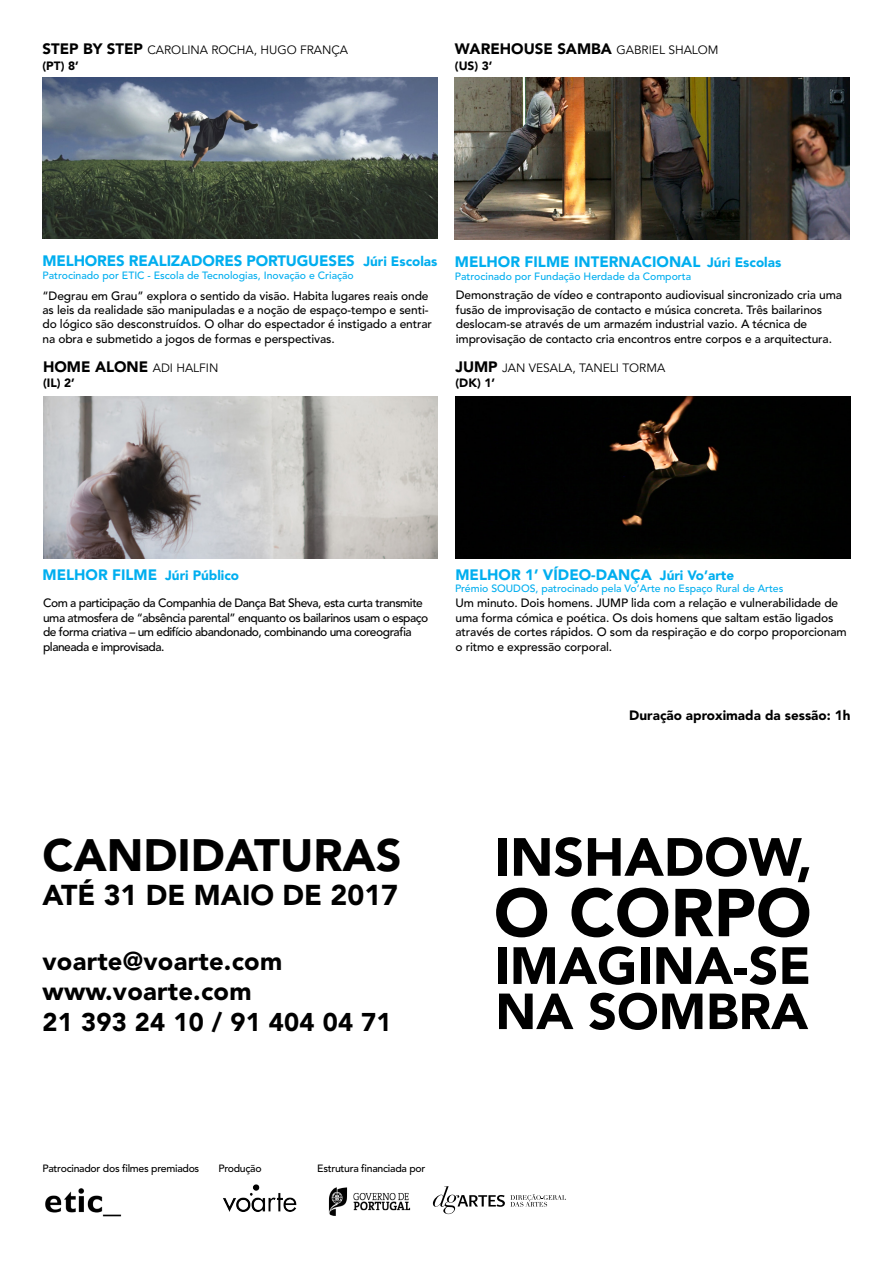
<style>
.page{position:relative;width:893px;height:1263px;background:#fff}
.page>*{position:absolute;margin:0;border:0;box-sizing:border-box;transform-origin:0 0}
.t1{font:900 45px "Avenir LT Std";color:#000}
.t2{font:900 28.5px "Avenir LT Std";color:#000}
.t3{font:900 25.5px/30.6px "Avenir LT Std";letter-spacing:.01em;color:#000}
.t4{font:900 15px "Avenir LT Std";color:#00aeef}
.t5{font:900 15px "Avenir LT Std";color:#000}
.t6{font:900 13.5px "Avenir LT Std";color:#00aeef}
.t7{font:900 13.5px "Avenir LT Std";color:#000}
.t8{font:500 12px/14.4px "Avenir LT Std";letter-spacing:-.01em;color:#000}
.t9{font:500 12px/14.4px "Avenir LT Std";letter-spacing:-.04em;color:#000}
.t10{font:12px "Avenir LT Std";color:#000}
.t11{font:900 12px "Avenir LT Std";color:#000}
.t12{font:500 10.5px "Avenir LT Std";color:#00aeef}
.t13{font:500 10.5px "Avenir LT Std";letter-spacing:-.025em;color:#000}
.s1{font-size:15px}
.s2{font-weight:400;font-size:12px}
.s3{font-weight:900;font-size:15px}
</style>
<div class="page">
<img style="left:45px;top:1188px;width:77px;height:29px">
<img style="left:223px;top:1184px;width:74px;height:28px">
<img style="left:328px;top:1187px;width:83px;height:29px">
<svg style="left:433px;top:1186px;width:133px;height:28px"></svg>
<img style="left:43px;top:396px;width:394px;height:162px">
<div style="left:455px;top:396px;width:395px;height:162px;background:#010101"></div>
<div style="left:498px;top:838px;width:8px;height:38px;background:#000"></div>
<svg style="left:514px;top:837px;width:68px;height:40px"></svg>
<svg style="left:588px;top:837px;width:221px;height:45px"></svg>
<svg style="left:496px;top:888px;width:51px;height:49px"></svg>
<svg style="left:571px;top:888px;width:97px;height:49px"></svg>
<svg style="left:675px;top:889px;width:38px;height:47px"></svg>
<svg style="left:719px;top:888px;width:90px;height:49px"></svg>
<div style="left:498px;top:947px;width:8px;height:37px;background:#000"></div>
<svg style="left:513px;top:946px;width:121px;height:39px"></svg>
<div style="left:641px;top:947px;width:8px;height:37px;background:#000"></div>
<svg style="left:656px;top:947px;width:77px;height:37px"></svg>
<div style="left:735px;top:968px;width:12px;height:6px;background:#000"></div>
<svg style="left:750px;top:946px;width:26px;height:39px"></svg>
<svg style="left:782px;top:947px;width:26px;height:37px"></svg>
<svg style="left:499px;top:993px;width:74px;height:36px"></svg>
<svg style="left:589px;top:993px;width:113px;height:37px"></svg>
<svg style="left:710px;top:993px;width:98px;height:36px"></svg>
<img style="left:43px;top:78px;width:394px;height:161px">
<img style="left:455px;top:78px;width:395px;height:161px">
<p class="t5" style="left:43px;top:40px;width:75px">STEP BY STEP</p>
<p class="t10" style="left:148px;top:43px;width:202px">CAROLINA ROCHA, HUGO FRAN ÇA</p>
<p class="t5" style="left:455px;top:40px;width:26px">WAREHOUSE</p>
<p class="t5" style="left:557px;top:40px;width:12px">SAMBA</p>
<p class="t10" style="left:616px;top:43px;width:104px">GAB RIEL SHALOM</p>
<p class="t11" style="left:43px;top:59px;width:38px">(PT) 8’</p>
<p class="t11" style="left:455px;top:59px;width:39px">(US) 3’</p>
<p class="t4" style="left:43px;top:252px;width:12px">MELHORES</p>
<p class="t4" style="left:129px;top:252px;width:11px">REALIZADORES</p>
<p class="t4" style="left:246px;top:252px;width:11px">PORTUGUESES</p>
<p class="t6" style="left:363px;top:254px;width:171px">JÚRI ESCOLAS <span class="s1">MELHOR FILME</span></p>
<p class="t4" style="left:574px;top:253px;width:11px">INTERNACIONAL</p>
<p class="t12" style="left:43px;top:270px;width:313px">Patrocinado por ETIC - Escola de Tecnologias, Inovação e Criação</p>
<p class="t12" style="left:455px;top:270px;width:238px">Patrocinado por Fundação Herdade da Comporta</p>
<p class="t6" style="left:707px;top:254px;width:76px">JÚRI ESCOLAS</p>
<p class="t8" style="left:43px;top:289px;width:391px">“Degrau em Grau” explora o sentido da visão. Habita lugares reais onde as leis da realidade são manipuladas e a noção de espaço-tempo e senti&shy;do lógico são desconstruídos. O olhar do espectador é instigado a entrar na obra e submetido a jogos de formas e perspectivas.</p>
<p class="t8" style="left:456px;top:288px;width:388px">Demonstração de vídeo e contraponto audiovisual sincronizado cria uma fusão de improvisação de contacto e música concreta. Três bailarinos deslocam-se através de um armazém industrial vazio. A técnica de improvisação de contacto cria encontros entre corpos e a arquitectura.</p>
<p class="t5" style="left:43px;top:357px;width:175px">HOME ALONE <span class="s2">ADI HALFIN</span></p>
<p class="t10" style="left:455px;top:360px;width:211px"><span class="s3">JUMP</span> JAN VESALA, TAN ELI TO RMA</p>
<p class="t11" style="left:43px;top:375px;width:33px">(IL) 2’</p>
<p class="t11" style="left:455px;top:375px;width:41px">(DK) 1’</p>
<p class="t4" style="left:43px;top:566px;width:80px">MELHOR FILME</p>
<p class="t4" style="left:455px;top:565px;width:99px">MELHOR 1’ VÍDEO</p>
<p class="t4" style="left:591px;top:565px;width:17px">-DANÇA</p>
<p class="t12" style="left:455px;top:583px;width:330px">Prémio SOUDOS, patrocinado pela Vo’Arte no Espaço Rural de Artes</p>
<p class="t6" style="left:165px;top:567px;width:76px">JÚRI PÚBLICO</p>
<p class="t6" style="left:660px;top:567px;width:76px">JÚRI VO’ARTE</p>
<p class="t9" style="left:43px;top:596px;width:387px">Com a participação da Companhia de Dança Bat Sheva, esta curta transmite uma atmosfera de “absência parental” enquanto os bailarinos usam o espaço de forma criativa – um edifício abandonado, combinando uma coreografia planeada e improvisada.</p>
<p class="t8" style="left:455px;top:596px;width:393px">Um minuto. Dois homens. JUMP lida com a relação e vulnerabilidade de uma forma cómica e poética. Os dois homens que saltam estão ligados através de cortes rápidos. O som da respiração e do corpo proporcionam o ritmo e expressão corporal.</p>
<h1 class="t1" style="left:43px;top:828px;width:31px">CANDIDATURAS</h1>
<h2 class="t2" style="left:43px;top:878px;width:197px">ATÉ 31 DE MAIO</h2>
<h2 class="t2" style="left:283px;top:878px;width:117px">DE 2017</h2>
<h3 class="t3" style="left:43px;top:945px;width:351px">VOARTE@VOARTE.COM<br>WWW.VOARTE.COM<br>21 393 24 10 / 91 404 04 71</h3>
<p class="t13" style="left:42px;top:1162px;width:158px">Patrocinador dos filmes premiados</p>
<p class="t13" style="left:218px;top:1162px;width:45px">Produção</p>
<p class="t13" style="left:317px;top:1162px;width:110px">Estrutura financiada por</p>
<p class="t7" style="left:629px;top:707px;width:223px">DURAÇÃO APROXIMADA DA SESSÃO: 1H</p>
</div>
